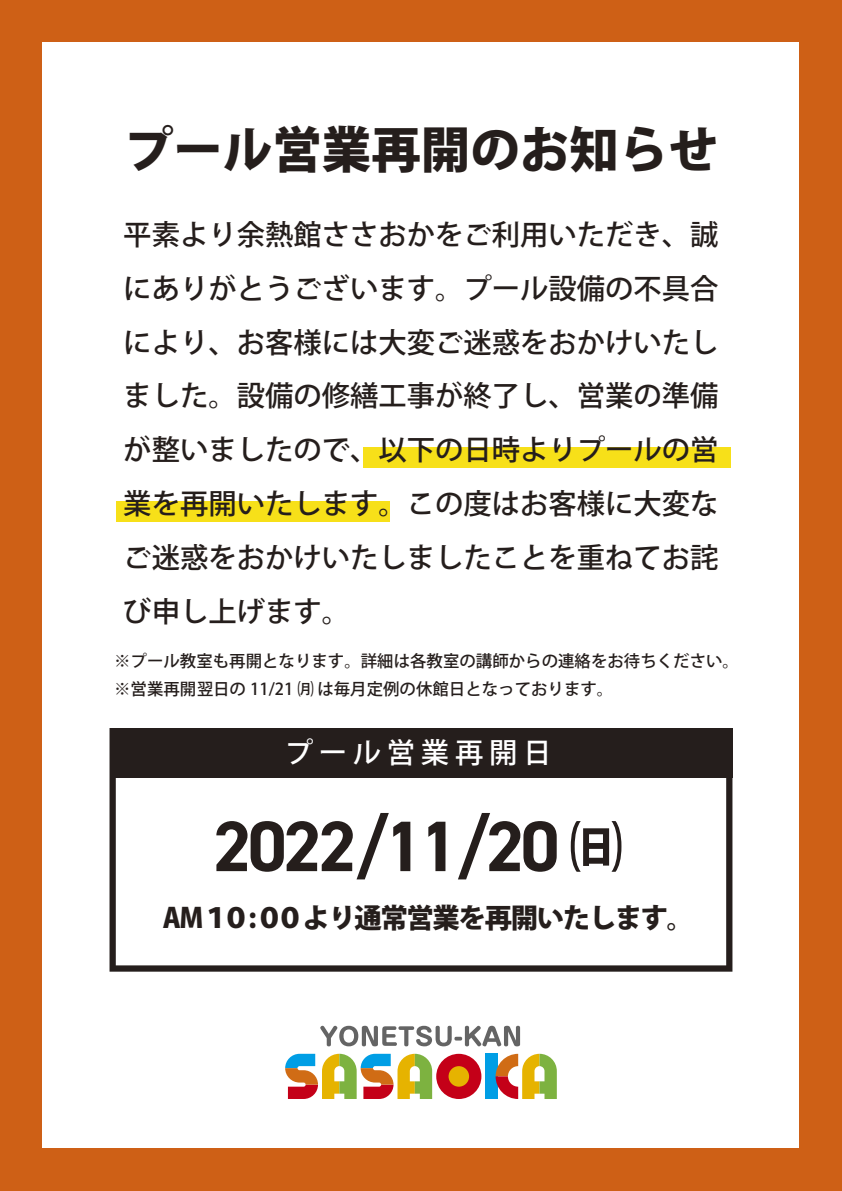
<style>
.page{position:relative;width:842px;height:1191px;background:#ce6016}
.page>*{position:absolute;margin:0;border:0;box-sizing:border-box;transform-origin:0 0}
.t1{font:700 71.6px "DIN2014";letter-spacing:-.05em;color:#251e1c}
.t2{font:800 49.5px "Koz Go Pr 6 N";color:#251e1c}
.t3{font:500 28.3px/53.9px "Koz Go Pr 6 N";color:#251e1c;text-align:justify}
.t4{font:500 28.3px "Koz Go Pr 6 N";letter-spacing:.2em;color:#fff}
.t5{font:800 27.4px "Koz Go Pr 6 N";letter-spacing:-.05em;color:#251e1c}
.t6{font:500 16.4px/28.3px "Koz Go Pr 6 N";color:#251e1c}
.s1{font-family:"Koz Go Pr 6 N";font-size:53.7px}
</style>
<div class="page">
<div style="left:43px;top:43px;width:756px;height:1105px;background:#fff"></div>
<svg style="left:320px;top:1025px;width:200px;height:21px"></svg>
<div style="left:436px;top:1053px;width:45px;height:46px;background:#c40018;border-radius:50%"></div>
<div style="left:449px;top:1066px;width:20px;height:20px;background:#e6b300;border-radius:50%"></div>
<div style="left:485px;top:1053px;width:13px;height:46px;background:#009ee5"></div>
<svg style="left:285px;top:1053px;width:147px;height:46px"></svg>
<svg style="left:496px;top:1053px;width:61px;height:46px"></svg>
<svg style="left:110px;top:778px;width:622px;height:193px"></svg>
<div style="left:110px;top:728px;width:622px;height:50px;background:#251e1c"></div>
<div style="left:363px;top:447px;width:367px;height:20px;background:#f7e019"></div>
<div style="left:116px;top:502px;width:274px;height:20px;background:#f7e019"></div>
<h2 class="t2" style="left:124px;top:122px;width:596px">プール営業再開のお知らせ</h2>
<p class="t3" style="left:123px;top:208px;width:597px">平素より余熱館ささおかをご利用いただき、誠にありがとうございます。プール設備の不具合により、お客様には大変ご迷惑をおかけいたしました。設備の修繕工事が終了し、営業の準備が整いましたので、以下の日時よりプールの営業を再開いたします。この度はお客様に大変なご迷惑をおかけいたしましたことを重ねてお詫び申し上げます。</p>
<p class="t6" style="left:114px;top:647px;width:626px">※プール教室も再開となります。詳細は各教室の講師からの連絡をお待ちください。※営業再開翌日の 11/21 ㈪は毎月定例の休館日となっております。</p>
<p class="t4" style="left:285px;top:736px;width:268px">プール営業再開日</p>
<h1 class="t1" style="left:213px;top:798px;width:412px">2022/11/20 <span class="s1">㈰</span></h1>
<p class="t5" style="left:163px;top:902px;width:533px">AM１０:００より通常営業を再開いたします。</p>
</div>
